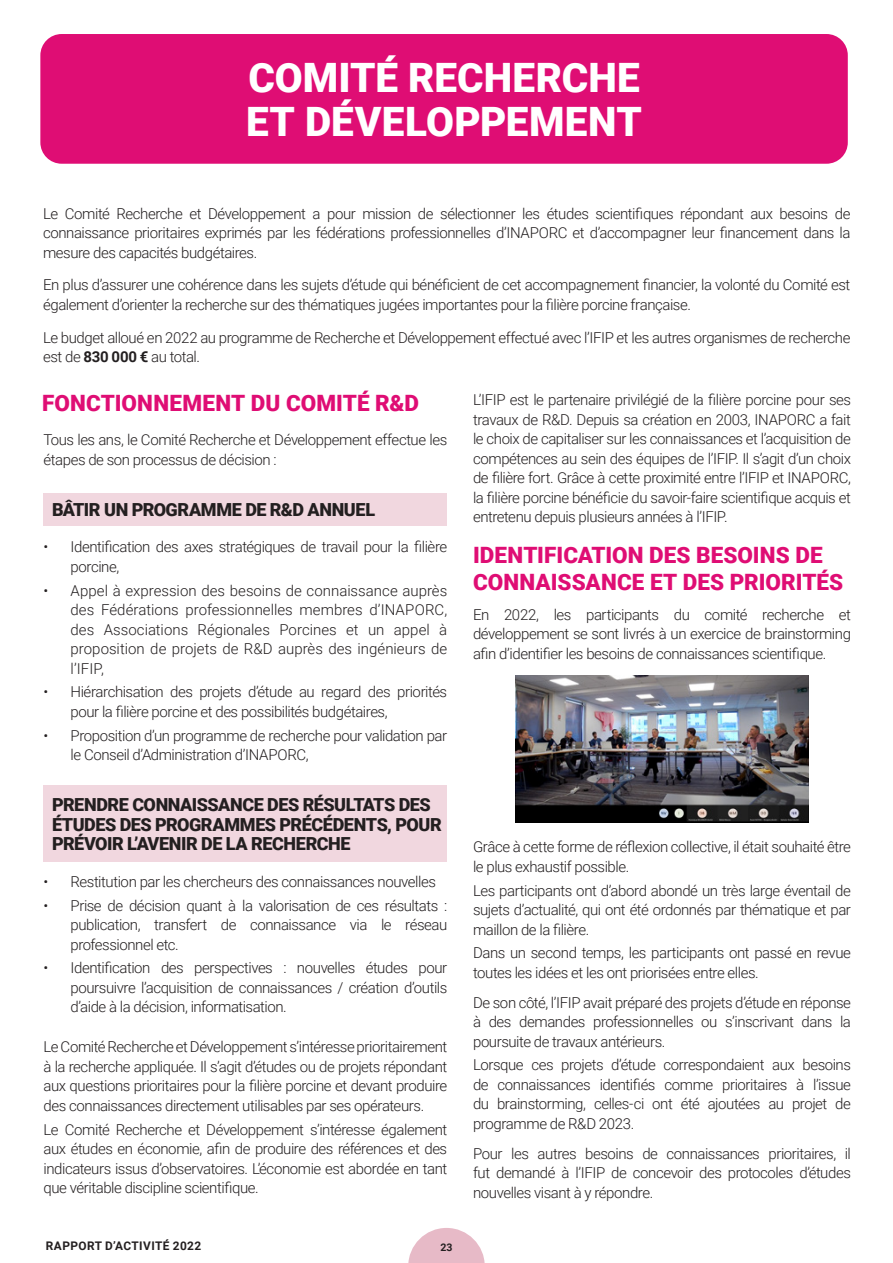
<style>
.page{position:relative;width:893px;height:1263px;background:#fff}
.page>*{position:absolute;margin:0;border:0;box-sizing:border-box;transform-origin:0 0}
.texte_courant{font:900 40.5px "Roboto";letter-spacing:.005em;color:#fff}
.texte_courant-2{font:900 22.5px/27px "Roboto";letter-spacing:.005em;color:#df0d74}
.texte_courant-3{font:900 18px/19.5px "Roboto";letter-spacing:-.025em;color:#231f20}
.texte_courant-4{font:300 15px/19.5px "Roboto";letter-spacing:-.03em;color:#231f20;text-align:justify}
.t1{font:700 11.85px "Roboto";letter-spacing:.035em;color:#231f20}
.t2{font:700 10.5px "Roboto";color:#231f20}
.s1{font-weight:700}
</style>
<div class="page">
<svg style="left:408px;top:1228px;width:77px;height:35px"></svg>
<div style="left:43px;top:493px;width:404px;height:32px;background:#f1d7df"></div>
<div style="left:44px;top:786px;width:403px;height:76px;background:#f1d7df"></div>
<div style="left:40px;top:34px;width:808px;height:130px;background:#df0d74;border-radius:21px"></div>
<img style="left:516px;top:676px;width:293px;height:146px">
<p class="texte_courant" style="left:248px;top:50px;width:393px">COMITÉ RECHERCHE</p>
<p class="texte_courant" style="left:246px;top:93px;width:397px">ET DÉVELOPPEMENT</p>
<p class="texte_courant-4" style="left:43px;top:203px;width:809px">Le Comité Recherche et Développement a pour mission de sélectionner les études scientifiques répondant aux besoins de connaissance prioritaires exprimés par les fédérations professionnelles d’INAPORC et d’accompagner leur financement dans la mesure des capacités budgétaires.</p>
<p class="texte_courant-4" style="left:43px;top:275px;width:809px">En plus d’assurer une cohérence dans les sujets d’étude qui bénéficient de cet accompagnement financier, la volonté du Comité est également d’orienter la recherche sur des thématiques jugées importantes pour la filière porcine française.</p>
<p class="texte_courant-4" style="left:43px;top:327px;width:809px">Le budget alloué en 2022 au programme de Recherche et Développement effectué avec l’IFIP et les autres organismes de recherche est de <span class="s1">830 000 €</span> au total.</p>
<p class="texte_courant-2" style="left:42px;top:388px;width:378px">FONCTIONNEMENT DU COMITÉ R&amp;D</p>
<p class="texte_courant-4" style="left:44px;top:430px;width:405px">Tous les ans, le Comité Recherche et Développement effectue les étapes de son processus de décision :</p>
<p class="texte_courant-3" style="left:52px;top:499px;width:325px">BÂTIR UN PROGRAMME DE R&amp;D ANNUEL</p>
<p class="texte_courant-4" style="left:71px;top:537px;width:378px;text-indent:-27px">• Identification des axes stratégiques de travail pour la filière porcine,</p>
<p class="texte_courant-4" style="left:71px;top:580px;width:378px;text-indent:-27px">• Appel à expression des besoins de connaissance auprès des Fédérations professionnelles membres d’INAPORC, des Associations Régionales Porcines et un appel à proposition de projets de R&amp;D auprès des ingénieurs de l’IFIP,</p>
<p class="texte_courant-4" style="left:71px;top:682px;width:378px;text-indent:-27px">• Hiérarchisation des projets d’étude au regard des priorités pour la filière porcine et des possibilités budgétaires,</p>
<p class="texte_courant-4" style="left:71px;top:725px;width:378px;text-indent:-27px">• Proposition d’un programme de recherche pour validation par le Conseil d’Administration d’INAPORC,</p>
<p class="texte_courant-3" style="left:52px;top:794px;width:391px">PRENDRE CONNAISSANCE DES RÉSULTATS DES<br>ÉTUDES DES PROGRAMMES PRÉCÉDENTS, POUR<br>PRÉVOIR L’AVENIR DE LA RECHERCHE</p>
<p class="texte_courant-4" style="left:44px;top:871px;width:394px">• Restitution par les chercheurs des connaissances nouvelles</p>
<p class="texte_courant-4" style="left:71px;top:895px;width:378px;text-indent:-27px">• Prise de décision quant à la valorisation de ces résultats : publication, transfert de connaissance via le réseau professionnel etc.</p>
<p class="texte_courant-4" style="left:71px;top:958px;width:378px;text-indent:-27px">• Identification des perspectives : nouvelles études pour poursuivre l’acquisition de connaissances / création d’outils d’aide à la décision, informatisation.</p>
<p class="texte_courant-4" style="left:44px;top:1037px;width:405px">Le Comité Recherche et Développement s’intéresse prioritairement à la recherche appliquée. Il s’agit d’études ou de projets répondant aux questions prioritaires pour la filière porcine et devant produire des connaissances directement utilisables par ses opérateurs.</p>
<p class="texte_courant-4" style="left:44px;top:1119px;width:405px">Le Comité Recherche et Développement s’intéresse également aux études en économie, afin de produire des références et des indicateurs issus d’observatoires. L’économie est abordée en tant que véritable discipline scientifique.</p>
<p class="t1" style="left:46px;top:1238px;width:157px">RAPPORT D’ACTIVITÉ 2022</p>
<p class="t2" style="left:440px;top:1240px;width:14px">23</p>
<p class="texte_courant-4" style="left:473px;top:389px;width:379px">L’IFIP est le partenaire privilégié de la filière porcine pour ses travaux de R&amp;D. Depuis sa création en 2003, INAPORC a fait le choix de capitaliser sur les connaissances et l’acquisition de compétences au sein des équipes de l’IFIP. Il s’agit d’un choix de filière fort. Grâce à cette proximité entre l’IFIP et INAPORC, la filière porcine bénéficie du savoir-faire scientifique acquis et entretenu depuis plusieurs années à l’IFIP.</p>
<p class="texte_courant-2" style="left:473px;top:540px;width:372px">IDENTIFICATION DES BESOINS DE<br>CONNAISSANCE ET DES PRIORITÉS</p>
<p class="texte_courant-4" style="left:473px;top:604px;width:379px">En 2022, les participants du comité recherche et développement se sont livrés à un exercice de brainstorming afin d’identifier les besoins de connaissances scientifique.</p>
<p class="texte_courant-4" style="left:473px;top:837px;width:379px">Grâce à cette forme de réflexion collective, il était souhaité être le plus exhaustif possible.</p>
<p class="texte_courant-4" style="left:473px;top:880px;width:379px">Les participants ont d’abord abondé un très large éventail de sujets d’actualité, qui ont été ordonnés par thématique et par maillon de la filière.</p>
<p class="texte_courant-4" style="left:473px;top:943px;width:379px">Dans un second temps, les participants ont passé en revue toutes les idées et les ont priorisées entre elles.</p>
<p class="texte_courant-4" style="left:473px;top:992px;width:379px">De son côté, l’IFIP avait préparé des projets d’étude en réponse à des demandes professionnelles ou s’inscrivant dans la poursuite de travaux antérieurs.</p>
<p class="texte_courant-4" style="left:473px;top:1055px;width:379px">Lorsque ces projets d’étude correspondaient aux besoins de connaissances identifiés comme prioritaires à l’issue du brainstorming, celles-ci ont été ajoutées au projet de programme de R&amp;D 2023.</p>
<p class="texte_courant-4" style="left:473px;top:1143px;width:379px">Pour les autres besoins de connaissances prioritaires, il fut demandé à l’IFIP de concevoir des protocoles d’études nouvelles visant à y répondre.</p>
</div>
